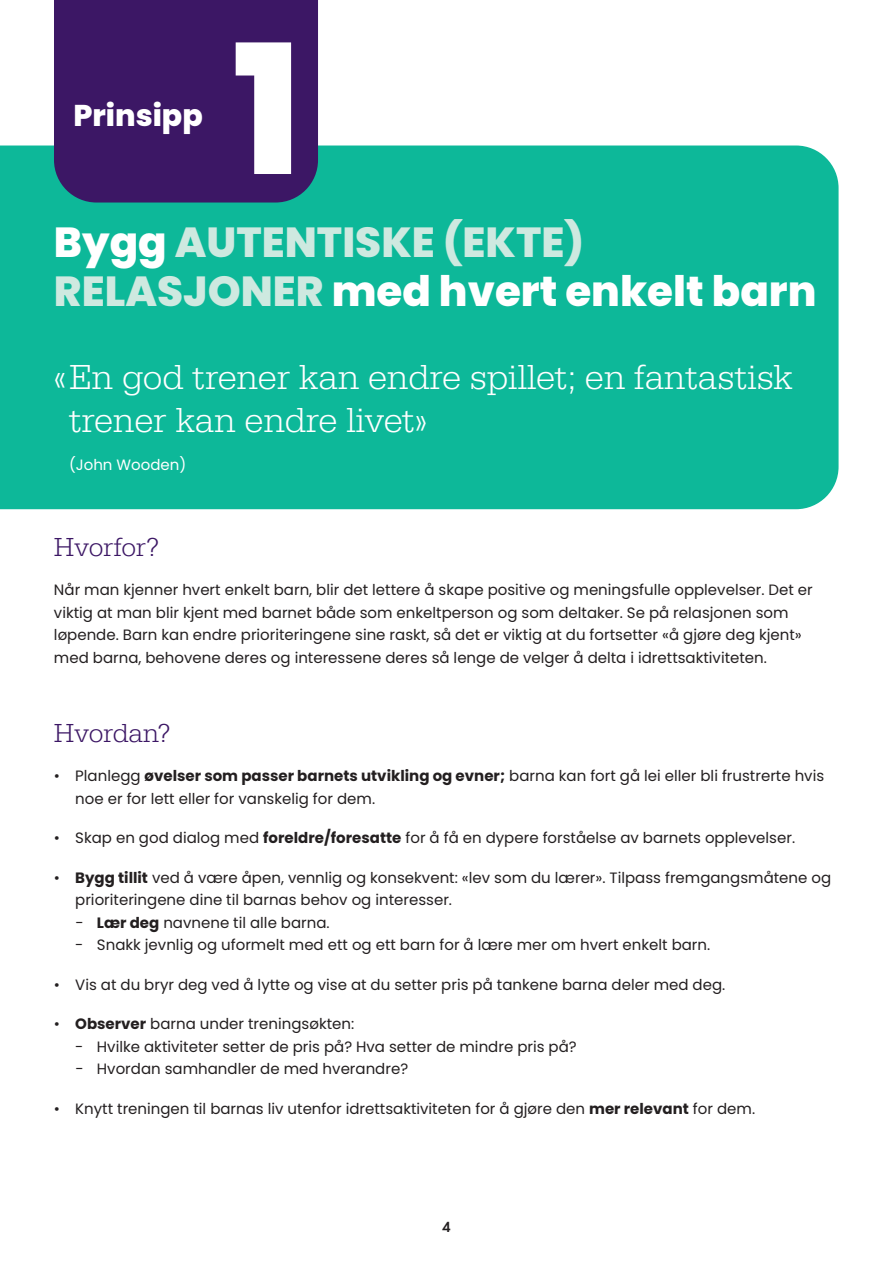
<style>
.page{position:relative;width:893px;height:1263px;background:#fff}
.page>*{position:absolute;margin:0;border:0;box-sizing:border-box;transform-origin:0 0}
.t1{font:800 180px "Poppins";color:#fff}
.t2{font:800 42px/48.9px "Poppins";color:#cee9e0}
.t3{font:300 36px/43.2px "Egyptienne URW";color:#fff}
.t4{font:800 30px "Poppins";color:#fff}
.t5{font:300 27px "Egyptienne URW";color:#3c1765}
.t6{font:15px/22.5px "Poppins";color:#231f20}
.t7{font:15px "Poppins";color:#fff}
.t8{font:600 15px "Futura T";color:#231f20}
.s1{color:#fff}
.s2{font-weight:700}
</style>
<div class="page">
<div style="left:0;top:146px;width:838px;height:363px;background:#0db899"></div>
<div style="left:54px;top:0;width:264px;height:203px;background:#3c1765"></div>
<h3 class="t4" style="left:73px;top:98px;width:131px">Prinsipp</h3>
<h1 class="t1" style="left:232px;top:7px;width:71px">1</h1>
<h2 class="t2" style="left:54px;top:218px;width:764px"><span class="s1">Bygg</span> AUTENTISKE (EKTE)<br>RELASJONER <span class="s1">med hvert enkelt barn</span></h2>
<h3 class="t3" style="left:69px;top:354px;width:725px;text-indent:-15px">«En god trener kan endre spillet; en fantastisk trener kan endre livet»</h3>
<p class="t7" style="left:69px;top:456px;width:119px">(John Wooden)</p>
<h3 class="t5" style="left:54px;top:531px;width:106px">Hvorfor?</h3>
<p class="t6" style="left:54px;top:579px;width:760px">Når man kjenner hvert enkelt barn, blir det lettere å skape positive og meningsfulle opplevelser. Det er viktig at man blir kjent med barnet både som enkeltperson og som deltaker. Se på relasjonen som løpende. Barn kan endre prioriteringene sine raskt, så det er viktig at du fortsetter «å gjøre deg kjent» med barna, behovene deres og interessene deres så lenge de velger å delta i idrettsaktiviteten.</p>
<h3 class="t5" style="left:54px;top:717px;width:118px">Hvordan?</h3>
<p class="t6" style="left:75px;top:765px;width:750px;text-indent:-21px">• Planlegg <span class="s2">øvelser som passer barnets utvikling og evner;</span> barna kan fort gå lei eller bli frustrerte hvis noe er for lett eller for vanskelig for dem.</p>
<p class="t6" style="left:54px;top:827px;width:743px">• Skap en god dialog med <span class="s2">foreldre/foresatte</span> for å få en dypere forståelse av barnets opplevelser.</p>
<p class="t6" style="left:75px;top:866px;width:757px;text-indent:-21px">• <span class="s2">Bygg tillit</span> ved å være åpen, vennlig og konsekvent: «lev som du lærer». Tilpass fremgangsmåtene og prioriteringene dine til barnas behov og interesser.</p>
<p class="t6" style="left:76px;top:911px;width:256px">- <span class="s2">Lær deg</span> navnene til alle barna.</p>
<p class="t6" style="left:75px;top:934px;width:636px">- Snakk jevnlig og uformelt med ett og ett barn for å lære mer om hvert enkelt barn.</p>
<p class="t6" style="left:54px;top:973px;width:673px">• Vis at du bryr deg ved å lytte og vise at du setter pris på tankene barna deler med deg.</p>
<p class="t6" style="left:54px;top:1013px;width:302px">• <span class="s2">Observer</span> barna under treningsøkten:</p>
<p class="t6" style="left:75px;top:1035px;width:503px">- Hvilke aktiviteter setter de pris på? Hva setter de mindre pris på?</p>
<p class="t6" style="left:76px;top:1058px;width:334px">- Hvordan samhandler de med hverandre?</p>
<p class="t6" style="left:54px;top:1097px;width:703px">• Knytt treningen til barnas liv utenfor idrettsaktiviteten for å gjøre den <span class="s2">mer relevant</span> for dem.</p>
<p class="t8" style="left:442px;top:1218px;width:10px">4</p>
</div>
